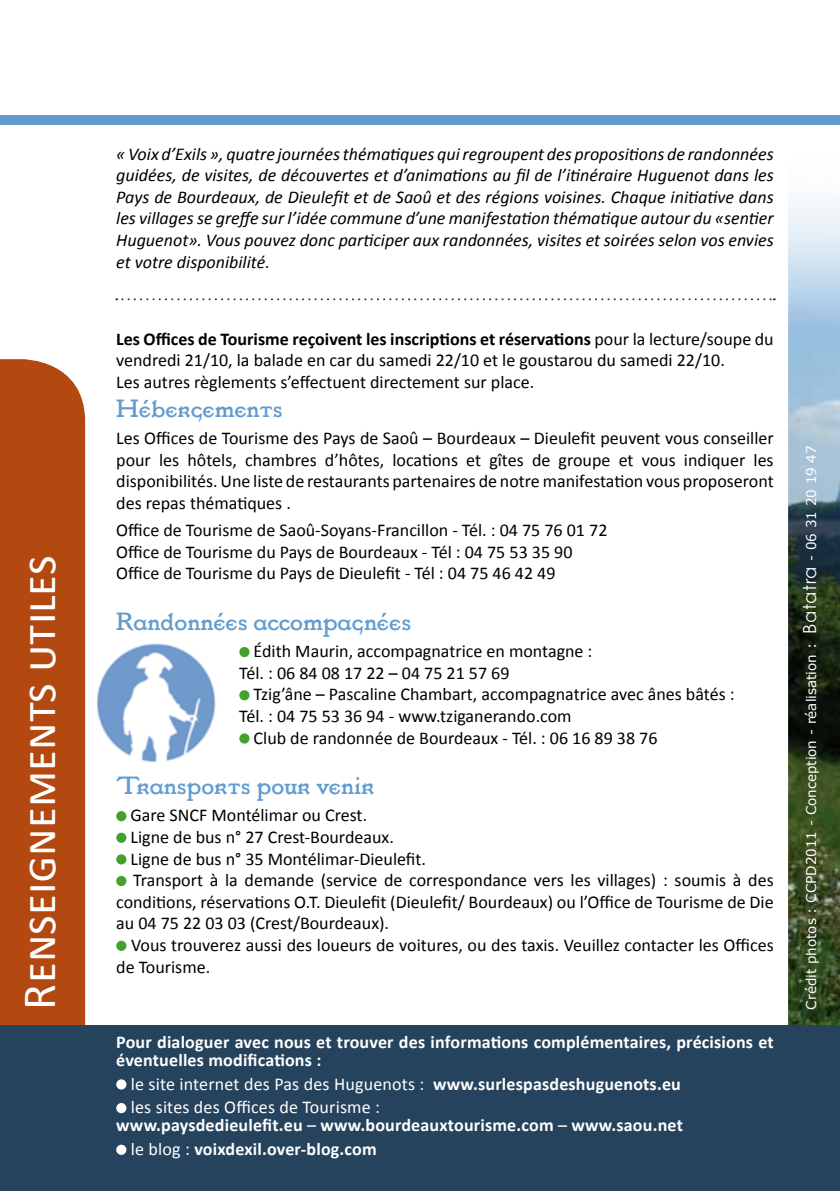
<style>
.page{position:relative;width:840px;height:1191px;background:#fff}
.page>*{position:absolute;margin:0;border:0;box-sizing:border-box;transform-origin:0 0}
.t1{font:48px "Calibri";color:#fff}
.t2{font:24px "P22 Vale Kings Fount";color:#619bcf}
.t3{font:18px/21.6px "Calibri";color:#000}
.t4{font:italic 18px/21.6px "Calibri";color:#000;text-align:justify}
.t5{font:700 18px/18px "Calibri";letter-spacing:.01em;color:#fff}
.t6{font:18px/23.6px "Calibri";letter-spacing:.01em;color:#fff}
.t7{font:13.4px "Verdana";color:#fff}
.s1{font-weight:700}
.s2{font-weight:400}
.s3{font-family:"Century Gothic";font-size:18px}
</style>
<div class="page">
<img style="left:97px;top:643px;width:119px;height:120px">
<div style="left:0;top:115px;width:839px;height:9px;background:#619bcf"></div>
<img style="left:788px;top:201px;width:51px;height:824px">
<div style="left:0;top:359px;width:85px;height:666px;background:#b44811"></div>
<div style="left:239px;top:647px;width:10px;height:10px;background:#44a12b;border-radius:50%"></div>
<div style="left:239px;top:690px;width:10px;height:10px;background:#44a12b;border-radius:50%"></div>
<div style="left:239px;top:733px;width:10px;height:10px;background:#44a12b;border-radius:50%"></div>
<div style="left:116px;top:811px;width:10px;height:10px;background:#44a12b;border-radius:50%"></div>
<div style="left:116px;top:832px;width:10px;height:11px;background:#44a12b;border-radius:50%"></div>
<div style="left:116px;top:854px;width:10px;height:10px;background:#44a12b;border-radius:50%"></div>
<div style="left:116px;top:876px;width:10px;height:10px;background:#44a12b;border-radius:50%"></div>
<div style="left:116px;top:940px;width:10px;height:11px;background:#44a12b;border-radius:50%"></div>
<div style="left:0;top:1025px;width:839px;height:166px;background:#26435d"></div>
<div style="left:116px;top:1079px;width:10px;height:10px;background:#fff;border-radius:50%"></div>
<div style="left:116px;top:1103px;width:10px;height:10px;background:#fff;border-radius:50%"></div>
<div style="left:116px;top:1144px;width:10px;height:10px;background:#fff;border-radius:50%"></div>
<svg style="left:116px;top:298px;width:658px;height:2px"></svg>
<h1 class="t1" style="left:9px;top:1009px;width:456px;rotate:-90deg">Renseignements utiles</h1>
<p class="t4" style="left:116px;top:142px;width:658px">« Voix d’Exils », quatre journées thématiques qui regroupent des propositions de randonnées guidées, de visites, de découvertes et d’animations au fil de l’itinéraire Huguenot dans les Pays de Bourdeaux, de Dieulefit et de Saoû et des régions voisines. Chaque initiative dans les villages se greffe sur l’idée commune d’une manifestation thématique autour du «sentier Huguenot». Vous pouvez donc participer aux randonnées, visites et soirées selon vos envies et votre disponibilité.</p>
<p class="t3" style="left:116px;top:328px;width:658px"><span class="s1">Les Offices de Tourisme reçoivent les inscriptions et réservations</span> pour la lecture/soupe du vendredi 21/10, la balade en car du samedi 22/10 et le goustarou du samedi 22/10.<br>Les autres règlements s’effectuent directement sur place.</p>
<h2 class="t2" style="left:116px;top:393px;width:168px">Hébergements</h2>
<p class="t3" style="left:116px;top:427px;width:658px;text-align:justify">Les Offices de Tourisme des Pays de Saoû – Bourdeaux – Dieulefit peuvent vous conseiller pour les hôtels, chambres d’hôtes, locations et gîtes de groupe et vous indiquer les disponibilités. Une liste de restaurants partenaires de notre manifestation vous proposeront des repas thématiques .</p>
<p class="t3" style="left:116px;top:519px;width:492px">Office de Tourisme de Saoû-Soyans-Francillon - Tél. : 04 75 76 01 72<br>Office de Tourisme du Pays de Bourdeaux - Tél : 04 75 53 35 90<br>Office de Tourisme du Pays de Dieulefit - Tél : 04 75 46 42 49</p>
<h2 class="t2" style="left:116px;top:606px;width:296px">Randonnées accompagnées</h2>
<p class="t3" style="left:239px;top:640px;width:354px;text-indent:14px">Édith Maurin, accompagnatrice en montagne :<br>Tél. : 06 84 08 17 22 – 04 75 21 57 69</p>
<p class="t3" style="left:253px;top:683px;width:482px">Tzig’âne – Pascaline Chambart, accompagnatrice avec ânes bâtés :</p>
<p class="t3" style="left:239px;top:705px;width:333px">Tél. : 04 75 53 36 94 - www.tziganerando.com</p>
<p class="t3" style="left:253px;top:727px;width:405px">Club de randonnée de Bourdeaux - Tél. : 06 16 89 38 76</p>
<h2 class="t2" style="left:116px;top:770px;width:259px">Transports pour venir</h2>
<p class="t3" style="left:130px;top:804px;width:238px">Gare SNCF Montélimar ou Crest.</p>
<p class="t3" style="left:130px;top:826px;width:265px">Ligne de bus n° 27 Crest-Bourdeaux.</p>
<p class="t3" style="left:130px;top:847px;width:297px">Ligne de bus n° 35 Montélimar-Dieulefit.</p>
<p class="t3" style="left:133px;top:869px;width:641px">Transport à la demande (service de correspondance vers les villages) : soumis à des</p>
<p class="t3" style="left:116px;top:891px;width:658px">conditions, réservations O.T. Dieulefit (Dieulefit/ Bourdeaux) ou l’Office de Tourisme de Die</p>
<p class="t3" style="left:116px;top:912px;width:274px">au 04 75 22 03 03 (Crest/Bourdeaux).</p>
<p class="t3" style="left:131px;top:934px;width:643px">Vous trouverez aussi des loueurs de voitures, ou des taxis. Veuillez contacter les Offices</p>
<p class="t3" style="left:116px;top:955px;width:95px">de Tourisme.</p>
<p class="t5" style="left:116px;top:1032px;width:658px">Pour dialoguer avec nous et trouver des informations complémentaires, précisions et éventuelles modifications :</p>
<p class="t6" style="left:131px;top:1071px;width:551px">le site internet des Pas des Huguenots : <span class="s1">www.surlespasdeshuguenots.eu </span>les sites des Offices de Tourisme :</p>
<p class="t5" style="left:131px;top:1113px;width:553px;line-height:23.6px;text-indent:-15px">www.paysdedieulefit.eu <span class="s2">–</span> www.bourdeauxtourisme.com <span class="s2">–</span> www.saou.net <span class="s2">le blog :</span> voixdexil.over-blog.com</p>
<p class="t7" style="left:801px;top:1009px;width:565px;rotate:-90deg">Crédit photos : CCPD2011 - Conception - réalisation : <span class="s3">Batatra</span> - 06 31 20 19 47</p>
</div>
